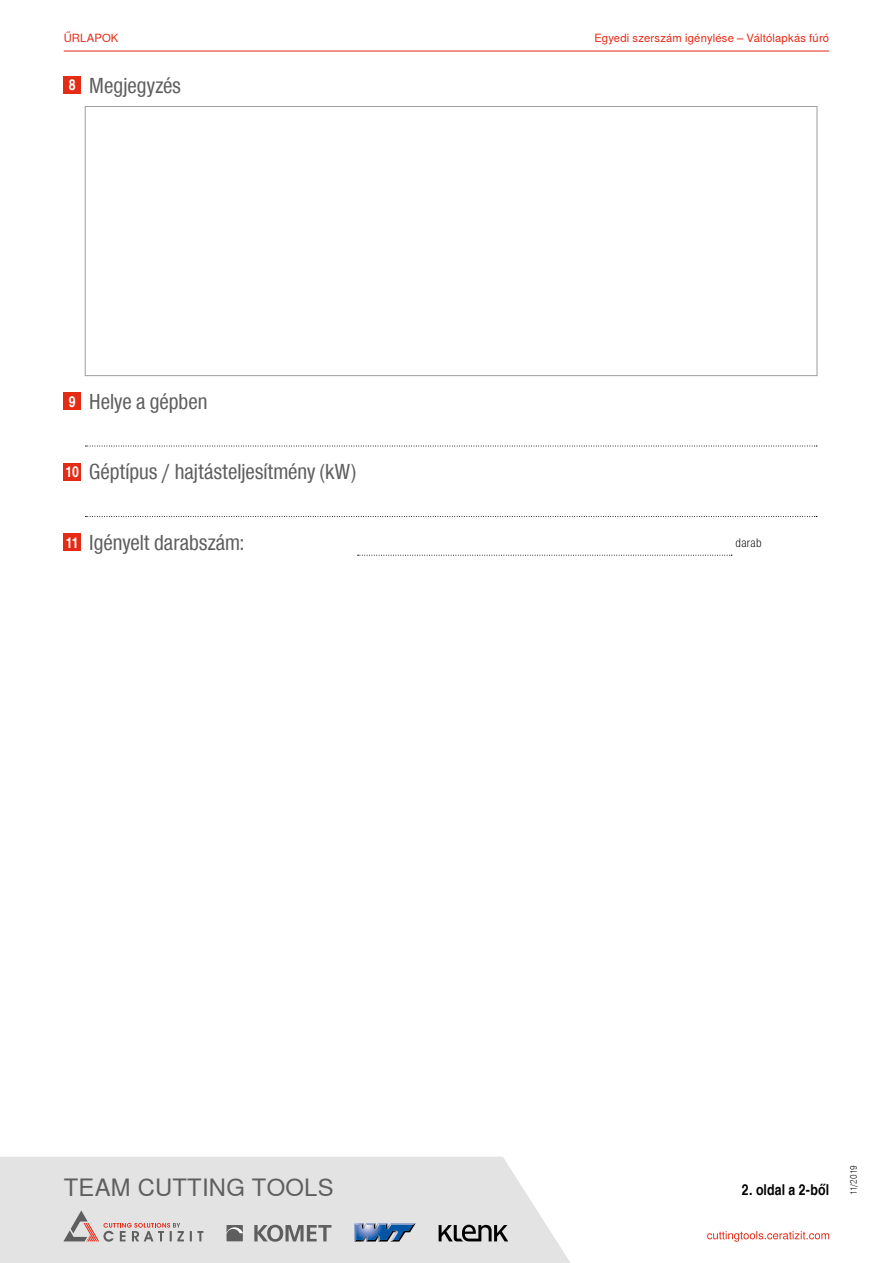
<style>
.page{position:relative;width:893px;height:1263px;background:#fff}
.page>*{position:absolute;margin:0;border:0;box-sizing:border-box;transform-origin:0 0}
.t1{font:23.85px "Nimbus Sans WNT Global";letter-spacing:.01em;color:#5f5e5e}
.t2{font:21px "Nimbus Sans WNT Global Cond";color:#5f5e5e}
.t3{font:700 15px "Nimbus Sans WNT Global Cond";letter-spacing:.01em;color:#000}
.t4{font:700 15px "Nimbus Sans WNT Global Cond";color:#fff}
.t5{font:300 12px "Nimbus Sans WNT Cond";letter-spacing:.02em;color:#000}
.t6{font:11.25px "Nimbus Sans WNT Global";letter-spacing:.015em;color:#e52713}
.t7{font:300 9px "Nimbus Sans WNT Global Cond";letter-spacing:-.01em;color:#000}
.s1{font-weight:700;font-size:15px;color:#fff}
</style>
<div class="page">
<hr style="left:64px;top:51px;width:765px;height:1px;background:#e52713">
<svg style="left:0;top:1157px;width:570px;height:106px;background:#e4e4e4"></svg>
<svg style="left:63px;top:1210px;width:140px;height:31px;background:#d2c8c8"></svg>
<svg style="left:254px;top:1225px;width:77px;height:17px"></svg>
<svg style="left:226px;top:1225px;width:17px;height:16px"></svg>
<svg style="left:439px;top:1225px;width:69px;height:16px"></svg>
<svg style="left:354px;top:1223px;width:62px;height:18px"></svg>
<svg style="left:707px;top:1231px;width:122px;height:11px"></svg>
<div style="left:64px;top:77px;width:17px;height:17px;background:#e52b16"></div>
<svg style="left:358px;top:555px;width:374px;height:1px"></svg>
<div style="left:64px;top:534px;width:17px;height:17px;background:#e52b16"></div>
<div style="left:64px;top:463px;width:17px;height:17px;background:#e52b16"></div>
<svg style="left:85px;top:516px;width:732px;height:1px"></svg>
<div style="left:64px;top:393px;width:17px;height:17px;background:#e52b16"></div>
<svg style="left:85px;top:446px;width:732px;height:1px"></svg>
<div style="left:85px;top:106px;width:732px;height:270px;border:1px solid #9d9d9c"></div>
<p class="t6" style="left:64px;top:32px;width:56px">ŰRLAPOK</p>
<p class="t2" style="left:69px;top:73px;width:114px"><span class="s1">8</span> Megjegyzés</p>
<p class="t2" style="left:69px;top:389px;width:140px"><span class="s1">9</span> Helye a gépben</p>
<p class="t2" style="left:66px;top:460px;width:292px"><span class="s1">10</span> Géptípus / hajtásteljesítmény (kW)</p>
<p class="t6" style="left:594px;top:32px;width:236px">Egyedi szerszám igénylése – Váltólapkás fúró</p>
<p class="t2" style="left:89px;top:530px;width:156px">Igényelt darabszám:</p>
<p class="t4" style="left:66px;top:534px;width:14px">11</p>
<p class="t5" style="left:736px;top:535px;width:27px">darab</p>
<p class="t1" style="left:64px;top:1173px;width:271px">TEAM CUTTING TOOLS</p>
<p class="t3" style="left:742px;top:1181px;width:89px">2. oldal a 2-ből</p>
<p class="t7" style="left:848px;top:1195px;width:32px;rotate:-90deg">11/2019</p>
</div>
